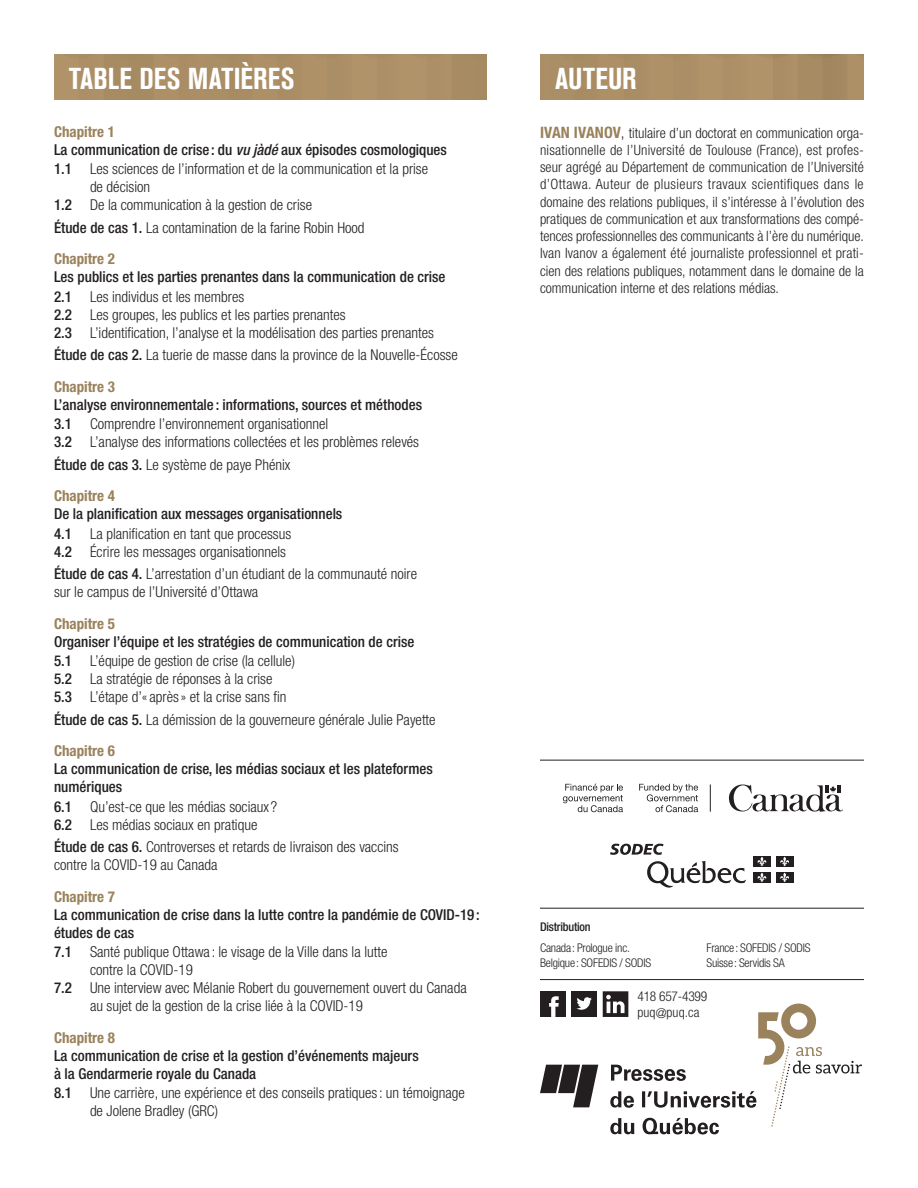
<style>
.page{position:relative;width:918px;height:1188px;background:#fff}
.page>*{position:absolute;margin:0;border:0;box-sizing:border-box;transform-origin:0 0}
._1_Fiche_Titre_verso{font:700 condensed 30px "Akzidenz Grotesk BE";letter-spacing:.01em;color:#fff}
._4_Fiche_niv3-verso{font:300 condensed 15px/18px "Helvetica Neue";color:#231f20}
._3_Fiche_Niv2-verso{font:500 condensed 15px/18px "Helvetica Neue";color:#231f20}
._7_Fiche_bios_auteur{font:300 condensed 14.25px/17.2px "Helvetica Neue";color:#231f20;text-align:justify}
.t1{font:300 condensed 13.5px/15.9px "Helvetica Neue";letter-spacing:-.02em;color:#231f20}
.t2{font:300 condensed 12px/15px "Helvetica Neue";letter-spacing:-.02em;color:#231f20}
.t3{font:500 condensed 12px "Helvetica Neue";letter-spacing:-.02em;color:#231f20}
.s1{font-weight:700;color:#9a825c}
.s2{font-style:italic}
.s3{font-weight:500}
.s4{font-weight:700;font-size:15.75px;color:#9a825c}
.s5{font-size:15.75px}
</style>
<div class="page">
<div style="left:54px;top:55px;width:433px;height:45px;background:#ac8f66"></div>
<div style="left:540px;top:55px;width:324px;height:45px;background:#ab8e65"></div>
<hr style="left:540px;top:979px;width:324px;height:1px;background:#231f20">
<svg style="left:540px;top:991px;width:322px;height:143px"></svg>
<hr style="left:540px;top:908px;width:324px;height:1px;background:#231f20">
<hr style="left:540px;top:760px;width:324px;height:1px;background:#231f20">
<svg style="left:729px;top:784px;width:114px;height:28px"></svg>
<svg style="left:563px;top:784px;width:60px;height:28px"></svg>
<svg style="left:639px;top:784px;width:59px;height:28px"></svg>
<svg style="left:710px;top:784px;width:1px;height:28px"></svg>
<svg style="left:647px;top:861px;width:99px;height:27px"></svg>
<div style="left:753px;top:856px;width:18px;height:11px;background:#231f20"></div>
<svg style="left:757px;top:857px;width:10px;height:9px"></svg>
<div style="left:776px;top:856px;width:17px;height:11px;background:#231f20"></div>
<svg style="left:780px;top:857px;width:9px;height:9px"></svg>
<div style="left:753px;top:872px;width:18px;height:11px;background:#231f20"></div>
<svg style="left:757px;top:873px;width:10px;height:9px"></svg>
<div style="left:776px;top:872px;width:17px;height:11px;background:#231f20"></div>
<svg style="left:780px;top:873px;width:9px;height:9px"></svg>
<svg style="left:610px;top:844px;width:54px;height:11px"></svg>
<h1 class="_1_Fiche_Titre_verso" style="left:69px;top:61px;width:227px">TABLE DES MATIÈRES</h1>
<p class="_3_Fiche_Niv2-verso" style="left:54px;top:122px;width:394px"><span class="s1">Chapitre 1<br></span>La communication de crise : du <span class="s2">vu jàdé</span> aux épisodes cosmologiques</p>
<p class="_4_Fiche_niv3-verso" style="left:90px;top:160px;width:340px;text-indent:-36px"><span class="s3">1.1</span> Les sciences de l’information et de la communication et la prise de décision</p>
<p class="_4_Fiche_niv3-verso" style="left:54px;top:196px;width:260px"><span class="s3">1.2</span> De la communication à la gestion de crise</p>
<p class="_4_Fiche_niv3-verso" style="left:54px;top:218px;width:312px"><span class="s3">Étude de cas 1.</span> La contamination de la farine Robin Hood</p>
<p class="_3_Fiche_Niv2-verso" style="left:54px;top:250px;width:393px"><span class="s1">Chapitre 2<br></span>Les publics et les parties prenantes dans la communication de crise</p>
<p class="_4_Fiche_niv3-verso" style="left:54px;top:287px;width:192px"><span class="s3">2.1</span> Les individus et les membres</p>
<p class="_4_Fiche_niv3-verso" style="left:54px;top:305px;width:293px"><span class="s3">2.2</span> Les groupes, les publics et les parties prenantes</p>
<p class="_4_Fiche_niv3-verso" style="left:54px;top:323px;width:382px"><span class="s3">2.3</span> L’identification, l’analyse et la modélisation des parties prenantes</p>
<p class="_4_Fiche_niv3-verso" style="left:54px;top:346px;width:405px"><span class="s3">Étude de cas 2.</span> La tuerie de masse dans la province de la Nouvelle-Écosse</p>
<p class="_3_Fiche_Niv2-verso" style="left:54px;top:377px;width:370px"><span class="s1">Chapitre 3<br></span>L’analyse environnementale : informations, sources et méthodes</p>
<p class="_4_Fiche_niv3-verso" style="left:54px;top:415px;width:276px"><span class="s3">3.1</span> Comprendre l’environnement organisationnel</p>
<p class="_4_Fiche_niv3-verso" style="left:54px;top:433px;width:367px"><span class="s3">3.2</span> L’analyse des informations collectées et les problèmes relevés</p>
<p class="_4_Fiche_niv3-verso" style="left:54px;top:455px;width:238px"><span class="s3">Étude de cas 3.</span> Le système de paye Phénix</p>
<p class="_3_Fiche_Niv2-verso" style="left:54px;top:487px;width:290px"><span class="s1">Chapitre 4<br></span>De la planification aux messages organisationnels</p>
<p class="_4_Fiche_niv3-verso" style="left:54px;top:524px;width:239px"><span class="s3">4.1</span> La planification en tant que processus</p>
<p class="_4_Fiche_niv3-verso" style="left:54px;top:542px;width:234px"><span class="s3">4.2</span> Écrire les messages organisationnels</p>
<p class="_4_Fiche_niv3-verso" style="left:54px;top:565px;width:365px"><span class="s3">Étude de cas 4.</span> L’arrestation d’un étudiant de la communauté noire sur le campus de l’Université d’Ottawa</p>
<p class="_3_Fiche_Niv2-verso" style="left:54px;top:614px;width:362px"><span class="s1">Chapitre 5<br></span>Organiser l’équipe et les stratégies de communication de crise</p>
<p class="_4_Fiche_niv3-verso" style="left:54px;top:652px;width:243px"><span class="s3">5.1</span> L’équipe de gestion de crise (la cellule)</p>
<p class="_4_Fiche_niv3-verso" style="left:54px;top:670px;width:220px"><span class="s3">5.2</span> La stratégie de réponses à la crise</p>
<p class="_4_Fiche_niv3-verso" style="left:54px;top:688px;width:234px"><span class="s3">5.3</span> L’étape d’« après» et la crise sans fin</p>
<p class="_4_Fiche_niv3-verso" style="left:54px;top:710px;width:383px"><span class="s3">Étude de cas 5.</span> La démission de la gouverneure générale Julie Payette</p>
<p class="_3_Fiche_Niv2-verso" style="left:54px;top:742px;width:380px"><span class="s1">Chapitre 6<br></span>La communication de crise, les médias sociaux et les plateformes numériques</p>
<p class="_4_Fiche_niv3-verso" style="left:54px;top:797px;width:225px"><span class="s3">6.1</span> Qu’est-ce que les médias sociaux ?</p>
<p class="_4_Fiche_niv3-verso" style="left:54px;top:815px;width:205px"><span class="s3">6.2</span> Les médias sociaux en pratique</p>
<p class="_4_Fiche_niv3-verso" style="left:54px;top:838px;width:346px"><span class="s3">Étude de cas 6.</span> Controverses et retards de livraison des vaccins contre la COVID-19 au Canada</p>
<p class="_3_Fiche_Niv2-verso" style="left:54px;top:887px;width:427px"><span class="s1">Chapitre 7<br></span>La communication de crise dans la lutte contre la pandémie de COVID-19 : études de cas</p>
<p class="_4_Fiche_niv3-verso" style="left:90px;top:943px;width:299px;text-indent:-36px"><span class="s3">7.1</span> Santé publique Ottawa : le visage de la Ville dans la lutte contre la COVID-19</p>
<p class="_4_Fiche_niv3-verso" style="left:90px;top:979px;width:378px;text-indent:-36px"><span class="s3">7.2</span> Une interview avec Mélanie Robert du gouvernement ouvert du Canada au sujet de la gestion de la crise liée à la COVID-19</p>
<p class="_3_Fiche_Niv2-verso" style="left:54px;top:1028px;width:366px"><span class="s1">Chapitre 8<br></span>La communication de crise et la gestion d’événements majeurs à la Gendarmerie royale du Canada</p>
<p class="_4_Fiche_niv3-verso" style="left:90px;top:1084px;width:377px;text-indent:-36px"><span class="s3">8.1</span> Une carrière, une expérience et des conseils pratiques: un témoignage de Jolene Bradley (GRC)</p>
<p class="_1_Fiche_Titre_verso" style="left:555px;top:61px;width:83px">AUTEUR</p>
<p class="_7_Fiche_bios_auteur" style="left:540px;top:124px;width:326px"><span class="s4">IVAN IVANOV</span><span class="s5">,</span> titulaire d’un doctorat en communication orga&shy;nisationnelle de l’Université de Toulouse (France), est profes&shy;seur agrégé au Département de communication de l’Université d’Ottawa. Auteur de plusieurs travaux scientifiques dans le domaine des relations publiques, il s’intéresse à l’évolution des pratiques de communication et aux transformations des compé&shy;tences professionnelles des communicants à l’ère du numérique.<br>Ivan Ivanov a également été journaliste professionnel et prati&shy;cien des relations publiques, notamment dans le domaine de la communication interne et des relations médias.</p>
<p class="t3" style="left:540px;top:919px;width:52px">Distribution</p>
<p class="t2" style="left:540px;top:940px;width:113px">Canada: Prologue inc.<br>Belgique: SOFEDIS / SODIS</p>
<p class="t2" style="left:706px;top:940px;width:105px">France: SOFEDIS / SODIS<br>Suisse: Servidis SA</p>
<p class="t1" style="left:637px;top:988px;width:71px">418 657-4399 puq@puq.ca</p>
</div>
